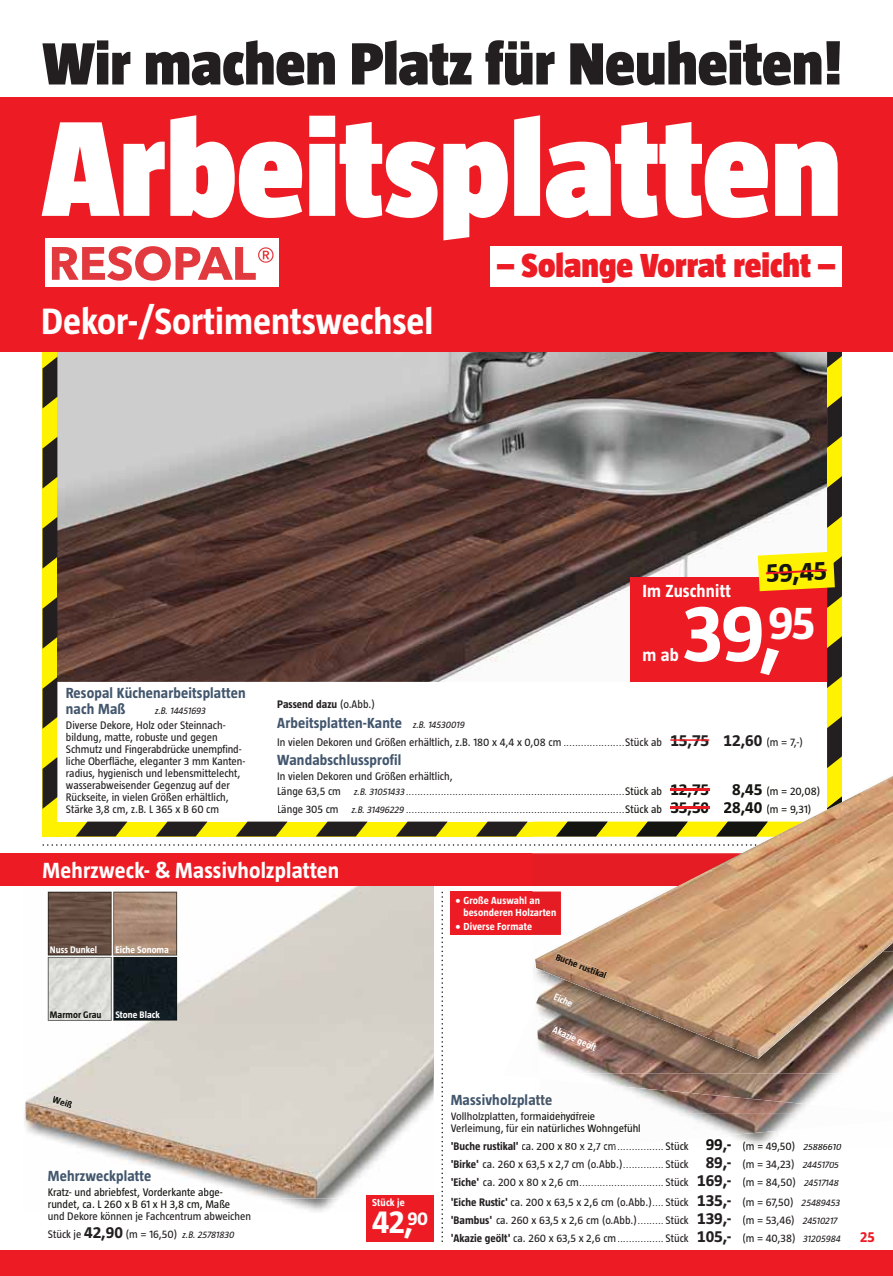
<style>
.page{position:relative;width:893px;height:1276px;background:#fff}
.page>*{position:absolute;margin:0;border:0;box-sizing:border-box;transform-origin:0 0}
.t1{font:900 138.75px "Taz";color:#fff}
.t2{font:700 82.5px "Taz";color:#fff}
.t3{font:900 61.05px "Taz";color:#231f20}
.t4{font:700 37.65px "Taz";color:#fff}
.t5{font:900 34.2px "Taz";color:#ed1c24}
.t6{font:700 33px "Taz";color:#fff}
.t7{font:700 27px "Taz";color:#141511}
.t8{font:700 22.5px "Taz";letter-spacing:.01em;color:#fff}
.t9{font:700 18px "Taz";letter-spacing:.01em;color:#fff}
.t10{font:700 15px/16.5px "Taz";letter-spacing:.01em;color:#42566d}
.t11{font:700 15px "Taz";color:#ed1c24}
.t12{font:11.25px/12px "Taz";color:#231f20}
.t13{font:11.25px/12px "Taz";color:#141511}
.t14{font:700 11.25px "Taz";color:#231f20}
.t15{font:10.5px/18px "Avenir";color:#231f20}
.t16{font:700 10.5px/12px "Taz";letter-spacing:.01em;color:#fff}
.t17{font:700 9.75px "Taz";color:#fff}
.t18{font:700 9.75px "Taz";color:#141511}
.t19{font:italic 9.75px "Taz";color:#231f20}
.s1{font-weight:400}
.s2{font-weight:400;font-style:italic;font-size:9.75px;color:#231f20}
.s3{font-family:"Avenir";font-size:10.5px}
.s4{font-weight:700;font-size:16.5px}
.s5{font-family:"Taz";font-size:11.25px}
.s6{font-family:"Taz";font-style:italic;font-size:9.75px}
.s7{color:#141511}
.s8{font-family:"Taz";font-size:11.25px;color:#141511}
.s9{font-family:"Taz";font-weight:700;font-size:16.5px;color:#141511}
.s10{font-style:italic;font-size:9.75px}
.s11{color:#485665}
.s12{font-weight:700;color:#231f20}
.s13{color:#231f20}
.s14{font-family:"Avenir";font-size:10.5px;color:#231f20}
.s15{font-weight:700}
</style>
<div class="page">
<img style="left:24px;top:1101px;width:314px;height:111px">
<img style="left:26px;top:886px;width:408px;height:312px">
<img style="left:57px;top:352px;width:770px;height:330px">
<div style="left:0;top:853px;width:842px;height:33px;background:#ed1c24"></div>
<hr style="left:670px;top:739px;width:39px;height:2px;background:#ed1c24">
<img style="left:111px;top:957px;width:3px;height:63px">
<div style="left:114px;top:957px;width:63px;height:63px;background:#121b21"></div>
<img style="left:48px;top:957px;width:63px;height:63px">
<img style="left:50px;top:1011px;width:51px;height:7px">
<img style="left:48px;top:891px;width:129px;height:64px">
<img style="left:48px;top:892px;width:63px;height:63px">
<img style="left:114px;top:892px;width:63px;height:63px">
<svg style="left:43px;top:844px;width:488px;height:1px"></svg>
<div style="left:366px;top:1195px;width:68px;height:47px;background:#ed1c24"></div>
<svg style="left:441px;top:891px;width:2px;height:351px"></svg>
<img style="left:49px;top:1187px;width:174px;height:10px">
<img style="left:49px;top:1199px;width:154px;height:10px">
<img style="left:206px;top:1199px;width:24px;height:8px">
<img style="left:49px;top:1211px;width:201px;height:1px">
<div style="left:451px;top:891px;width:110px;height:43px;background:#ed1c24"></div>
<div style="left:43px;top:821px;width:799px;height:15px;background:#fff200"></div>
<svg style="left:76px;top:821px;width:51px;height:15px"></svg>
<svg style="left:156px;top:821px;width:51px;height:15px"></svg>
<svg style="left:236px;top:821px;width:52px;height:15px"></svg>
<svg style="left:396px;top:821px;width:52px;height:15px"></svg>
<svg style="left:476px;top:821px;width:52px;height:15px"></svg>
<svg style="left:316px;top:821px;width:52px;height:15px"></svg>
<div style="left:43px;top:351px;width:14px;height:485px;background:#fff200"></div>
<svg style="left:43px;top:437px;width:14px;height:51px"></svg>
<svg style="left:43px;top:517px;width:14px;height:51px"></svg>
<svg style="left:43px;top:597px;width:14px;height:52px"></svg>
<svg style="left:43px;top:357px;width:14px;height:51px"></svg>
<svg style="left:43px;top:757px;width:14px;height:52px"></svg>
<svg style="left:43px;top:677px;width:14px;height:52px"></svg>
<div style="left:827px;top:351px;width:15px;height:485px;background:#fff200"></div>
<svg style="left:827px;top:352px;width:15px;height:16px"></svg>
<svg style="left:827px;top:476px;width:15px;height:52px"></svg>
<svg style="left:827px;top:636px;width:15px;height:52px"></svg>
<svg style="left:827px;top:396px;width:15px;height:52px"></svg>
<svg style="left:827px;top:716px;width:15px;height:52px"></svg>
<div style="left:631px;top:578px;width:196px;height:104px;background:#ed1c24"></div>
<svg style="left:758px;top:551px;width:84px;height:57px"></svg>
<div style="left:0;top:98px;width:893px;height:254px;background:#ed1c24"></div>
<div style="left:45px;top:238px;width:234px;height:49px;background:#fff"></div>
<svg style="left:52px;top:246px;width:222px;height:35px"></svg>
<div style="left:490px;top:246px;width:352px;height:41px;background:#fff"></div>
<img style="left:680px;top:1113px;width:118px;height:32px">
<img style="left:677px;top:1112px;width:122px;height:1px">
<img style="left:588px;top:1073px;width:249px;height:39px">
<img style="left:556px;top:1058px;width:297px;height:15px">
<img style="left:535px;top:776px;width:358px;height:282px">
<img style="left:555px;top:953px;width:52px;height:26px">
<img style="left:52px;top:1095px;width:21px;height:13px">
<div style="left:0;top:1250px;width:893px;height:26px;background:#ed1c24"></div>
<h3 class="t3" style="left:43px;top:41px;width:801px">Wir machen Platz für Neuheiten!</h3>
<h1 class="t1" style="left:43px;top:117px;width:801px">Arbeitsplatten</h1>
<h3 class="t4" style="left:41px;top:307px;width:394px">Dekor-/Sortimentswechsel</h3>
<h3 class="t5" style="left:497px;top:253px;width:340px">– Solange Vorrat reicht –</h3>
<h3 class="t9" style="left:642px;top:584px;width:90px">Im Zuschnitt</h3>
<h3 class="t7" style="left:765px;top:563px;width:63px;rotate:-3deg">59,45</h3>
<h3 class="t10" style="left:66px;top:686px;width:181px">Resopal Küchenarbeitsplatten nach Maß</h3>
<p class="t19" style="left:155px;top:707px;width:52px">z.B. 14451693</p>
<p class="t12" style="left:66px;top:720px;width:181px">Diverse Dekore, Holz oder Steinnach&shy;bildung, matte, robuste und gegen Schmutz und Fingerabdrücke unempfind&shy;liche Oberfläche, eleganter 3 mm Kanten&shy;radius, hygienisch und lebensmittelecht, wasserabweisender Gegenzug auf der Rückseite, in vielen Größen erhältlich, Stärke 3,8 cm, z.B. L 365 x B 60 cm</p>
<h2 class="t2" style="left:683px;top:602px;width:134px">39,<sup>95</sup></h2>
<h3 class="t9" style="left:642px;top:648px;width:38px">m ab</h3>
<p class="t14" style="left:277px;top:700px;width:99px">Passend dazu <span class="s1">(o.Abb.)</span></p>
<h3 class="t10" style="left:277px;top:716px;width:189px">Arbeitsplatten-Kante <span class="s2">z.B. 14530019</span></h3>
<p class="t12" style="left:277px;top:737px;width:527px">In vielen Dekoren und Größen erhältlich, z.B. 180 x 4,4 x 0,08 cm <span class="s3">.....................</span>Stück ab <span class="s4">15,75 12,60</span> (m = 7,-)</p>
<h3 class="t10" style="left:277px;top:753px;width:126px">Wandabschlussprofil</h3>
<p class="t12" style="left:277px;top:771px;width:177px">In vielen Dekoren und Größen erhältlich,</p>
<p class="t15" style="left:277px;top:782px;width:536px"><span class="s5">Länge 63,5 cm</span> <span class="s6">z.B. 31051433</span>...........................................<span class="s7">................................</span><span class="s8">Stück ab</span> <span class="s9">12,75<br></span><span class="s5">Länge 305 cm</span> <span class="s6">z.B. 31496229</span> ...........................................<span class="s7">................................</span><span class="s8">Stück ab</span> <span class="s9">35,50 28,40</span> <span class="s8">(m = 9,31)</span></p>
<p class="t13" style="left:732px;top:786px;width:90px"><span class="s4">8,45</span> (m = 20,08)</p>
<h3 class="t8" style="left:43px;top:861px;width:298px">Mehrzweck- &amp; Massivholzplatten</h3>
<p class="t17" style="left:50px;top:945px;width:49px">Nuss Dunkel</p>
<p class="t17" style="left:115px;top:945px;width:55px">Eiche Sonoma</p>
<p class="t18" style="left:50px;top:1010px;width:53px">Marmor Grau</p>
<p class="t17" style="left:115px;top:1010px;width:46px">Stone Black</p>
<p class="t18" style="left:54px;top:1095px;width:22px;rotate:17deg">Weiß</p>
<h3 class="t10" style="left:48px;top:1168px;width:105px">Mehrzweckplatte</h3>
<p class="t13" style="left:48px;top:1187px;width:184px">Kratz- und abriebfest, Vorderkante abge&shy;rundet, ca. L 260 x B 61 x H 3,8 cm, Maße</p>
<p class="t12" style="left:48px;top:1208px;width:205px;line-height:18px">und Dekore können je Fachcentrum abweichen<br>Stück je <span class="s4">42,90</span> (m = 16,50) <span class="s10">z.B. 25781830</span></p>
<p class="t16" style="left:372px;top:1197px;width:34px">Stück je</p>
<h3 class="t6" style="left:372px;top:1210px;width:57px">42,<sup>90</sup></h3>
<p class="t16" style="left:463px;top:895px;width:94px;text-indent:-9px">• Große Auswahl an besonderen Holzarten</p>
<p class="t16" style="left:455px;top:921px;width:79px">• Diverse Formate</p>
<p class="t18" style="left:557px;top:953px;width:55px;rotate:21deg">Buche rustikal</p>
<p class="t17" style="left:556px;top:992px;width:21px;rotate:25deg">Eiche</p>
<p class="t17" style="left:555px;top:1025px;width:48px;rotate:24deg">Akazie geölt</p>
<h3 class="t10" style="left:451px;top:1093px;width:103px">Massivholzpla<span class="s11">tte</span></h3>
<p class="t12" style="left:451px;top:1111px;width:192px">Vollholzplatten, for<span class="s7">ma e y re e<br></span>Verleimung, für ein <span class="s7">natürliches Wohngefühl</span></p>
<p class="t13" style="left:451px;top:1141px;width:392px"><span class="s12">'Buche rustikal'</span> <span class="s13">ca.</span> 200 x 80 x 2 7 cm<span class="s14">................</span> Stück <span class="s4">99,-</span> (m = 49 50) <span class="s10">25886610</span></p>
<p class="t13" style="left:547px;top:1111px;width:44px">ldhdf i</p>
<p class="t12" style="left:451px;top:1138px;width:390px;line-height:18px;text-indent:326px">,<br><span class="s15">'Birke'</span> ca. 260 x 63,5 x 2,7 cm (o.Abb.)<span class="s3">..............</span> Stück <span class="s4">89,-</span> (m = 34,23) <span class="s10">24451705 </span><span class="s15">'Eiche'</span> ca. 200 x 80 x 2,6 cm<span class="s3">.............................</span> Stück <span class="s4">169,-</span> (m = 84,50) <span class="s10">24517148</span></p>
<p class="t12" style="left:451px;top:1194px;width:391px;line-height:18px"><span class="s15">'Eiche Rustic'</span> ca. 200 x 63,5 x 2,6 cm (o.Abb.)<span class="s3">....</span> Stück <span class="s4">135,-</span> (m = 67,50) <span class="s10">25489453 </span><span class="s15">'Bambus'</span> ca. 260 x 63,5 x 2,6 cm (o.Abb.)<span class="s3">.........</span> Stück <span class="s4">139,-</span> (m = 53,46) <span class="s10">24510217 </span><span class="s15">'Akazie geölt'</span> ca. 260 x 63,5 x 2,6 cm<span class="s3">................</span> Stück <span class="s4">105,-</span> (m = 40,38) <span class="s10">31205984</span></p>
<p class="t12" style="left:593px;top:1141px;width:5px">,</p>
<h3 class="t11" style="left:860px;top:1231px;width:16px">25</h3>
</div>
